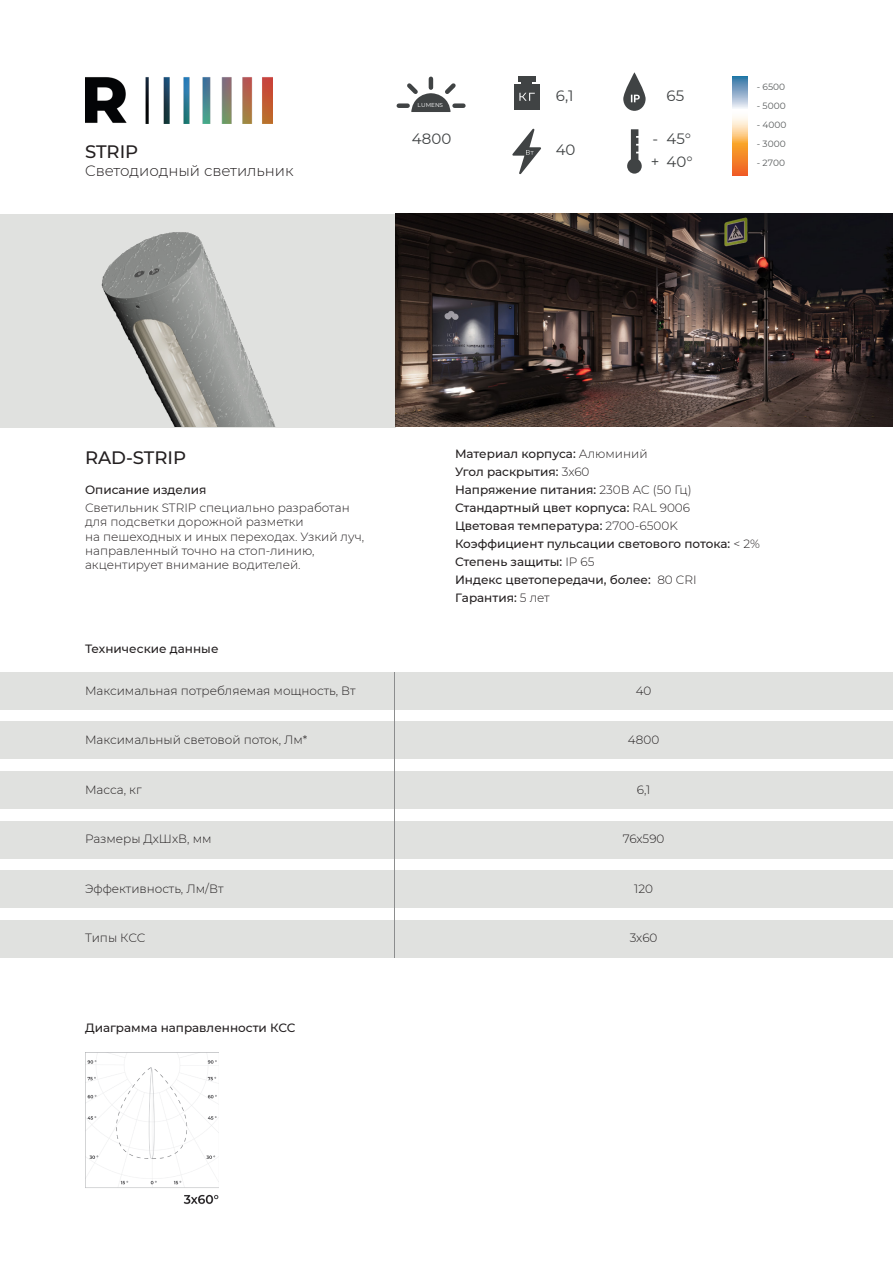
<style>
.page{position:relative;width:893px;height:1263px;background:#fff}
.page>*{position:absolute;margin:0;border:0;box-sizing:border-box;transform-origin:0 0}
.t1{font:500 18px "Montserrat";color:#231f20}
.t2{font:300 15px "Montserrat";color:#231f20}
.t3{font:15px "Montserrat";color:#404344}
.t4{font:300 12px "Montserrat";color:#231f20}
.t5{font:500 12px "Montserrat";color:#231f20}
.t6{font:9px "Montserrat";color:#585b5c}
.t7{font:5.7px "Montserrat";color:#fff}
.s1{font-weight:300}
</style>
<div class="page">
<img style="left:85px;top:77px;width:188px;height:46px">
<div style="left:0;top:722px;width:893px;height:37px;background:#e0e1df"></div>
<div style="left:0;top:672px;width:893px;height:37px;background:#e0e1df"></div>
<div style="left:0;top:771px;width:893px;height:38px;background:#e0e1df"></div>
<div style="left:0;top:821px;width:893px;height:37px;background:#e0e1df"></div>
<div style="left:0;top:871px;width:893px;height:37px;background:#e0e1df"></div>
<div style="left:0;top:920px;width:893px;height:38px;background:#e0e1df"></div>
<img style="left:396px;top:214px;width:497px;height:213px">
<div style="left:0;top:214px;width:396px;height:214px;background:#e0e1df"></div>
<img style="left:101px;top:232px;width:175px;height:195px">
<hr style="left:394px;top:672px;width:1px;height:286px;background:#8c8d8e">
<svg style="left:396px;top:76px;width:70px;height:36px"></svg>
<div style="left:514px;top:84px;width:26px;height:26px;background:#404344"></div>
<div style="left:518px;top:77px;width:18px;height:5px;background:#404344"></div>
<div style="left:521px;top:81px;width:11px;height:11px;background:#404344"></div>
<svg style="left:519px;top:93px;width:16px;height:8px"></svg>
<svg style="left:512px;top:129px;width:29px;height:45px"></svg>
<svg style="left:623px;top:72px;width:23px;height:39px"></svg>
<svg style="left:627px;top:129px;width:15px;height:45px"></svg>
<svg style="left:732px;top:77px;width:16px;height:98px"></svg>
<img style="left:85px;top:1053px;width:134px;height:152px">
<p class="t1" style="left:85px;top:139px;width:55px">STRIP</p>
<p class="t2" style="left:85px;top:161px;width:210px">Cветодиодный светильник</p>
<p class="t7" style="left:418px;top:101px;width:27px">LUMENS</p>
<p class="t3" style="left:412px;top:129px;width:41px">4800</p>
<p class="t3" style="left:556px;top:85px;width:19px">6,1</p>
<p class="t3" style="left:556px;top:140px;width:21px">40</p>
<p class="t3" style="left:652px;top:129px;width:7px">-</p>
<p class="t3" style="left:651px;top:151px;width:10px">+</p>
<p class="t3" style="left:667px;top:85px;width:19px">65</p>
<p class="t3" style="left:667px;top:129px;width:26px">45°</p>
<p class="t3" style="left:667px;top:151px;width:28px">40°</p>
<p class="t6" style="left:757px;top:80px;width:30px">- 6500</p>
<p class="t6" style="left:757px;top:100px;width:30px">- 5000</p>
<p class="t6" style="left:757px;top:119px;width:31px">- 4000</p>
<p class="t6" style="left:757px;top:138px;width:30px">- 3000</p>
<p class="t6" style="left:757px;top:157px;width:30px">- 2700</p>
<p class="t1" style="left:85px;top:445px;width:103px">RAD-STRIP</p>
<p class="t5" style="left:85px;top:481px;width:123px">Описание изделия</p>
<p class="t4" style="left:85px;top:499px;width:266px">Светильник STRIP специально разработан</p>
<p class="t4" style="left:85px;top:514px;width:220px">для подсветки дорожной разметки</p>
<p class="t4" style="left:85px;top:528px;width:281px">на пешеходных и иных переходах. Узкий луч,</p>
<p class="t4" style="left:85px;top:543px;width:231px">направленный точно на стоп-линию,</p>
<p class="t4" style="left:85px;top:557px;width:217px">акцентирует внимание водителей.</p>
<p class="t5" style="left:85px;top:640px;width:135px">Технические данные</p>
<p class="t4" style="left:85px;top:682px;width:272px">Максимальная потребляемая мощность, Вт</p>
<p class="t4" style="left:85px;top:732px;width:224px">Максимальный световой поток, Лм*</p>
<p class="t4" style="left:85px;top:781px;width:58px">Масса, кг</p>
<p class="t4" style="left:85px;top:831px;width:128px">Размеры ДхШхВ, мм</p>
<p class="t4" style="left:85px;top:880px;width:140px">Эффективность, Лм/Вт</p>
<p class="t4" style="left:85px;top:930px;width:62px">Типы КСС</p>
<p class="t5" style="left:85px;top:1019px;width:212px">Диаграмма направленности КСС</p>
<p class="t5" style="left:455px;top:445px;width:194px">Материал корпуса: <span class="s1">Алюминий</span></p>
<p class="t5" style="left:455px;top:463px;width:136px">Угол раскрытия: <span class="s1">3х60</span></p>
<p class="t5" style="left:455px;top:481px;width:238px">Напряжение питания: <span class="s1">230В AC (50 Гц)</span></p>
<p class="t5" style="left:455px;top:499px;width:237px">Стандартный цвет корпуса: <span class="s1">RAL 9006</span></p>
<p class="t5" style="left:455px;top:517px;width:224px">Цветовая температура: <span class="s1">2700-6500K</span></p>
<p class="t5" style="left:455px;top:535px;width:307px">Коэффициент пульсации светового потока: <span class="s1">&lt; 2%</span></p>
<p class="t5" style="left:455px;top:553px;width:141px">Степень защиты: <span class="s1">IP 65</span></p>
<p class="t5" style="left:455px;top:571px;width:243px">Индекс цветопередачи, более: <span class="s1">80 CRI</span></p>
<p class="t5" style="left:455px;top:589px;width:96px">Гарантия: <span class="s1">5 лет</span></p>
<p class="t4" style="left:636px;top:682px;width:17px">40</p>
<p class="t4" style="left:628px;top:732px;width:33px">4800</p>
<p class="t4" style="left:637px;top:781px;width:15px">6,1</p>
<p class="t4" style="left:623px;top:831px;width:43px">76х590</p>
<p class="t4" style="left:634px;top:880px;width:20px">120</p>
<p class="t4" style="left:630px;top:930px;width:29px">3х60</p>
</div>
